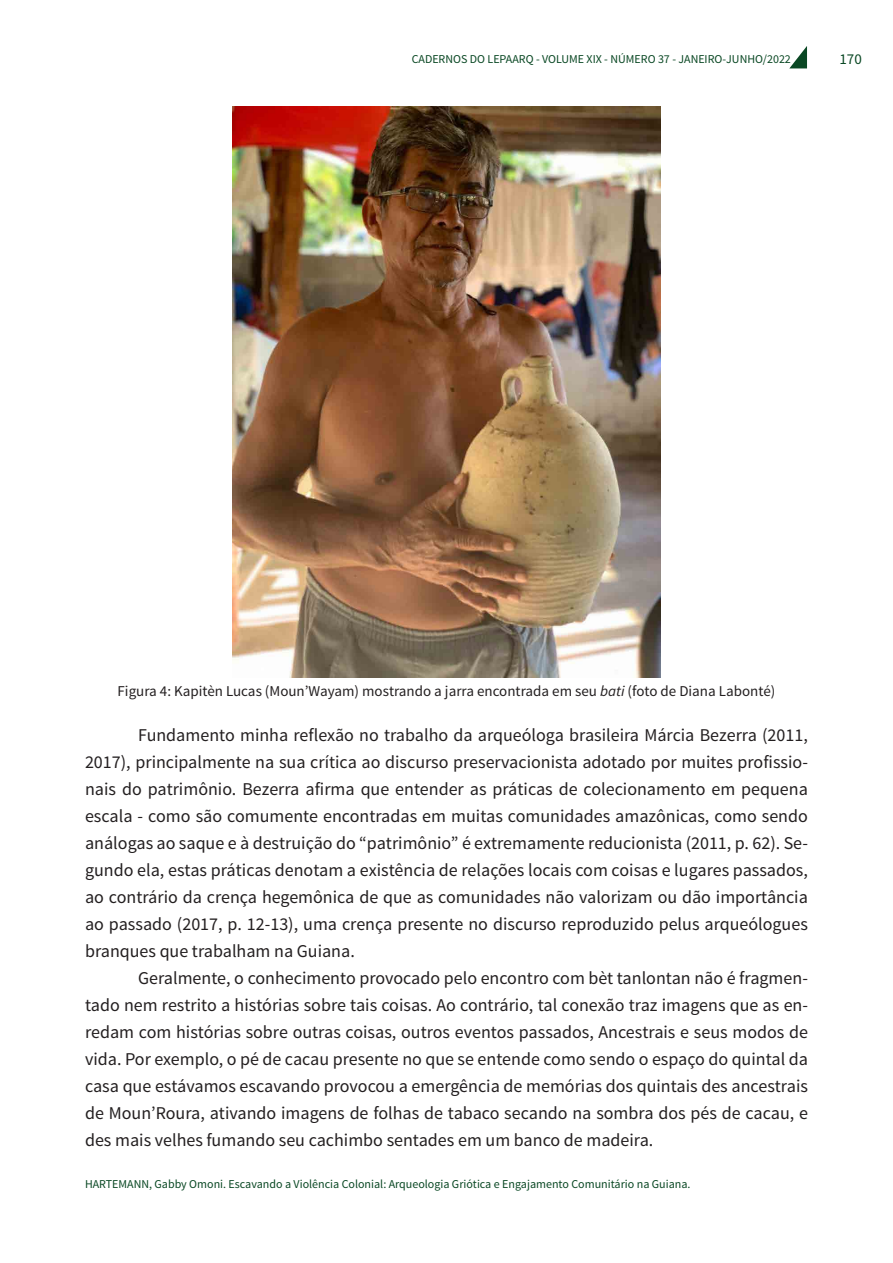
<style>
.page{position:relative;width:893px;height:1263px;background:#fff}
.page>*{position:absolute;margin:0;border:0;box-sizing:border-box;transform-origin:0 0}
.t1{font:18px/27px "Source Sans Pro";color:#231f20;text-align:justify}
.Normal__Web{font:15px "Source Sans Pro";color:#231f20}
.t2{font:15px "Source Sans Pro";color:#0a4824}
.t3{font:12px "Source Sans Pro";color:#0a4824}
.s1{font-style:italic}
</style>
<div class="page">
<svg style="left:789px;top:46px;width:18px;height:22px"></svg>
<img style="left:232px;top:106px;width:429px;height:572px">
<p class="t3" style="left:412px;top:52px;width:381px">CADERNOS DO LEPAARQ - VOLUME XIX - NÚMERO 37 - JANEIRO-JUNHO/2022</p>
<p class="t2" style="left:839px;top:50px;width:24px">170</p>
<p class="Normal__Web" style="left:118px;top:682px;width:659px">Figura 4: Kapitèn Lucas (Moun’Wayam) mostrando a jarra encontrada em seu <span class="s1">bati</span> (foto de Diana Labonté)</p>
<p class="t1" style="left:85px;top:722px;width:724px;text-indent:53px">Fundamento minha reflexão no trabalho da arqueóloga brasileira Márcia Bezerra (2011, 2017), principalmente na sua crítica ao discurso preservacionista adotado por muites profissio&shy;nais do patrimônio. Bezerra afirma que entender as práticas de colecionamento em pequena escala - como são comumente encontradas em muitas comunidades amazônicas, como sendo análogas ao saque e à destruição do “patrimônio” é extremamente reducionista (2011, p. 62). Se&shy;gundo ela, estas práticas denotam a existência de relações locais com coisas e lugares passados, ao contrário da crença hegemônica de que as comunidades não valorizam ou dão importância ao passado (2017, p. 12-13), uma crença presente no discurso reproduzido pelus arqueólogues branques que trabalham na Guiana.</p>
<p class="t1" style="left:85px;top:965px;width:724px;text-indent:53px">Geralmente, o conhecimento provocado pelo encontro com bèt tanlontan não é fragmen&shy;tado nem restrito a histórias sobre tais coisas. Ao contrário, tal conexão traz imagens que as en&shy;redam com histórias sobre outras coisas, outros eventos passados, Ancestrais e seus modos de vida. Por exemplo, o pé de cacau presente no que se entende como sendo o espaço do quintal da casa que estávamos escavando provocou a emergência de memórias dos quintais des ancestrais de Moun’Roura, ativando imagens de folhas de tabaco secando na sombra dos pés de cacau, e des mais velhes fumando seu cachimbo sentades em um banco de madeira.</p>
<p class="t3" style="left:85px;top:1176px;width:607px">HARTEMANN, Gabby Omoni. Escavando a Violência Colonial: Arqueologia Griótica e Engajamento Comunitário na Guiana.</p>
</div>
